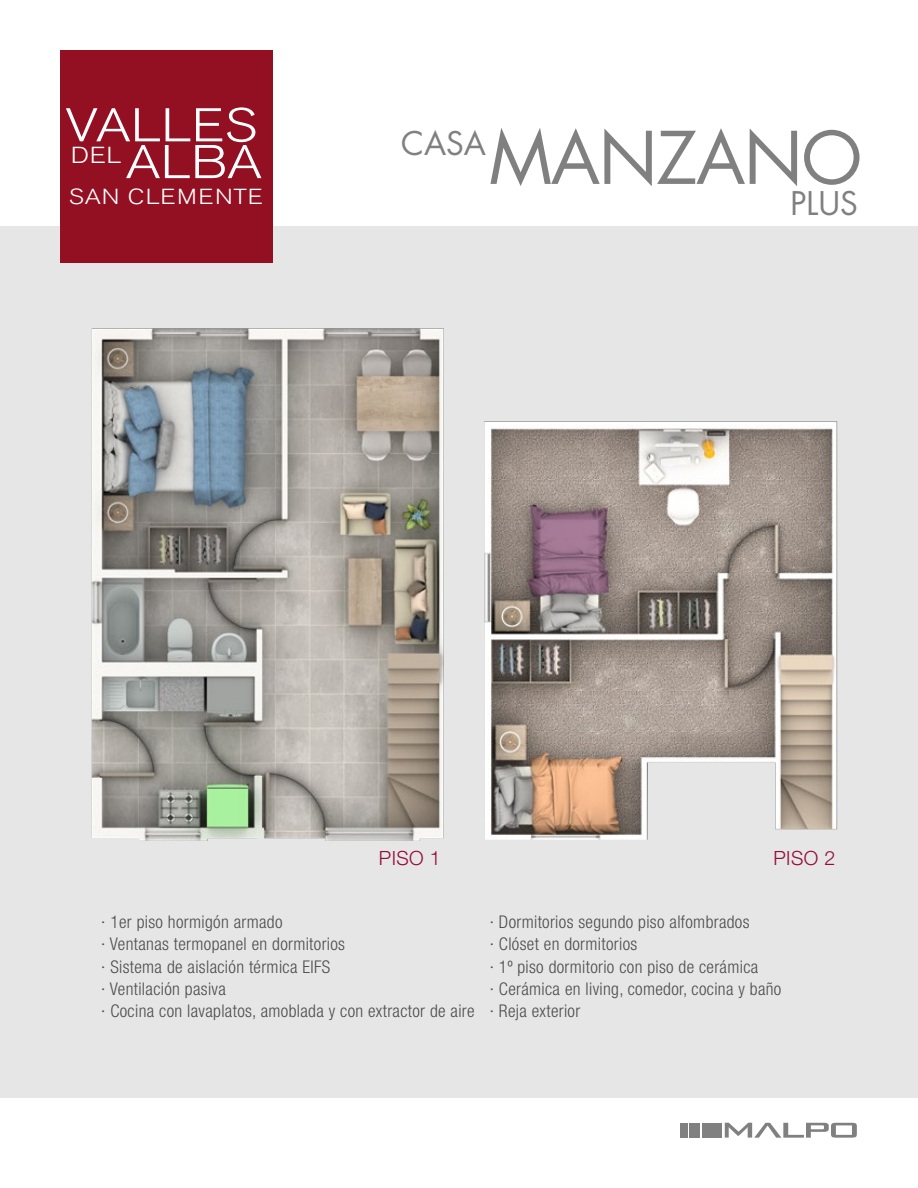
<style>
.page{position:relative;width:918px;height:1188px;background:#fff}
.page>*{position:absolute;margin:0;border:0;box-sizing:border-box;transform-origin:0 0}
.t1{font:70.5px "Futura Std";letter-spacing:-.02em;color:#808080}
.t2{font:300 46.8px/36.8px "Akzidenz Grotesk BQ";color:#fff;text-align:right;scale:1.16 1}
.t3{font:31.8px "Futura Std";color:#808080}
.t4{font:300 23.1px "Akzidenz Grotesk BQ";color:#fff;scale:1.16 1}
.t5{font:300 21.6px "Akzidenz Grotesk BQ";letter-spacing:.04em;color:#fff;scale:1.16 1}
.t6{font:300 19.65px "Helvetica Neue LT Std";letter-spacing:.02em;color:#950c38}
.t7{font:300 condensed 17.55px/22.4px "Helvetica Neue LT Std";letter-spacing:.02em;color:#4d4d4d}
</style>
<div class="page">
<div style="left:0;top:226px;width:918px;height:872px;background:#e6e6e6"></div>
<div style="left:681px;top:1123px;width:7px;height:14px;background:#808080"></div>
<div style="left:689px;top:1123px;width:11px;height:14px;background:#808080"></div>
<div style="left:702px;top:1123px;width:19px;height:14px;background:#808080"></div>
<svg style="left:725px;top:1123px;width:132px;height:15px"></svg>
<img style="left:484px;top:421px;width:353px;height:419px">
<img style="left:92px;top:329px;width:352px;height:512px">
<div style="left:60px;top:50px;width:212px;height:212px;background:#930f22"></div>
<h2 class="t2" style="left:65px;top:108px;width:171px">VALLES<br>ALBA</h2>
<p class="t5" style="left:69px;top:184px;width:169px">SAN CLEMENTE</p>
<h3 class="t4" style="left:71px;top:142px;width:45px">DEL</h3>
<h3 class="t3" style="left:401px;top:123px;width:86px">CASA</h3>
<h1 class="t1" style="left:489px;top:113px;width:375px">MANZANO</h1>
<h3 class="t3" style="left:791px;top:183px;width:69px">PLUS</h3>
<p class="t6" style="left:379px;top:846px;width:63px">PISO 1</p>
<p class="t6" style="left:774px;top:846px;width:63px">PISO 2</p>
<p class="t7" style="left:101px;top:910px;width:375px">· 1er piso hormigón armado<br>· Ventanas termopanel en dormitorios<br>· Sistema de aislación térmica EIFS<br>· Ventilación pasiva<br>· Cocina con lavaplatos, amoblada y con extractor de aire</p>
<p class="t7" style="left:490px;top:910px;width:293px">· Dormitorios segundo piso alfombrados<br>· Clóset en dormitorios<br>· 1º piso dormitorio con piso de cerámica<br>· Cerámica en living, comedor, cocina y baño · Reja exterior</p>
</div>
